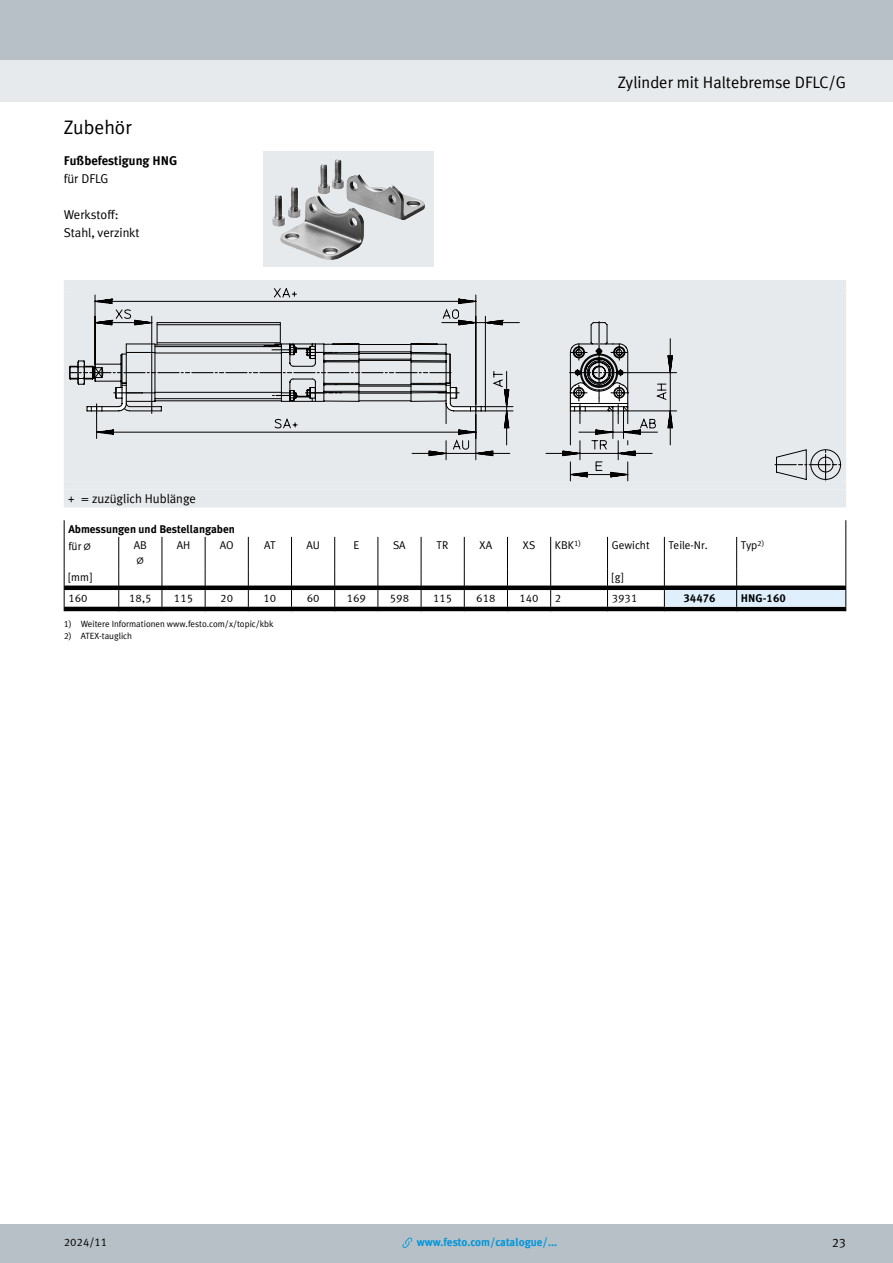
<style>
.page{position:relative;width:893px;height:1263px;background:#fff}
.page>*{position:absolute;margin:0;border:0;box-sizing:border-box;transform-origin:0 0}
.t1{font:19.5px "Festo";color:#000}
.t2{font:16.5px "Festo";color:#000}
.t3{font:12.75px/18px "Festo";color:#000}
.t4{font:700 12.75px "Festo";color:#000}
.t5{font:11.25px "Festo";color:#000}
.t6{font:700 11.25px/17px "Festo";color:#000}
.t7{font:700 11.25px "Festo";letter-spacing:-.005em;color:#0095db}
.t8{font:11.25px "Meto Pict 182";color:#000}
.t9{font:9px "Festo";color:#000}
.s1{font-weight:400}
.s2{font-family:"Meto Pict 182";font-weight:400}
</style>
<div class="page">
<div style="left:0;top:1225px;width:893px;height:38px;background:#b6c0c6"></div>
<svg style="left:402px;top:1237px;width:10px;height:11px"></svg>
<div style="left:0;top:60px;width:893px;height:42px;background:#e7eaec"></div>
<div style="left:0;top:0;width:893px;height:60px;background:#b6c0c6"></div>
<svg style="left:264px;top:151px;width:170px;height:116px;fill:#e7eaec"></svg>
<img style="left:318px;top:159px;width:107px;height:62px">
<div style="left:64px;top:280px;width:782px;height:8px;background:#e7eaec"></div>
<div style="left:64px;top:288px;width:782px;height:219px;background:#e7eaec"></div>
<div style="left:92px;top:294px;width:749px;height:186px;background:#e7eaec"></div>
<svg style="left:91px;top:355px;width:582px;height:126px"></svg>
<svg style="left:69px;top:322px;width:27px;height:92px"></svg>
<svg style="left:96px;top:288px;width:571px;height:183px"></svg>
<svg style="left:845px;top:520px;width:1px;height:17px"></svg>
<svg style="left:64px;top:520px;width:1px;height:17px"></svg>
<hr style="left:64px;top:537px;width:1px;height:32px;background:#000">
<hr style="left:118px;top:537px;width:1px;height:32px;background:#000">
<hr style="left:162px;top:537px;width:1px;height:32px;background:#000">
<hr style="left:205px;top:537px;width:1px;height:32px;background:#000">
<hr style="left:248px;top:537px;width:1px;height:32px;background:#000">
<hr style="left:291px;top:537px;width:1px;height:32px;background:#000">
<hr style="left:334px;top:537px;width:1px;height:32px;background:#000">
<hr style="left:378px;top:537px;width:1px;height:32px;background:#000">
<hr style="left:421px;top:537px;width:1px;height:32px;background:#000">
<hr style="left:464px;top:537px;width:1px;height:32px;background:#000">
<hr style="left:507px;top:537px;width:1px;height:32px;background:#000">
<hr style="left:550px;top:537px;width:1px;height:32px;background:#000">
<hr style="left:607px;top:537px;width:1px;height:32px;background:#000">
<hr style="left:664px;top:537px;width:1px;height:32px;background:#000">
<hr style="left:845px;top:537px;width:1px;height:32px;background:#000">
<hr style="left:736px;top:537px;width:1px;height:32px;background:#000">
<svg style="left:64px;top:569px;width:782px;height:42px"></svg>
<h1 class="t1" style="left:64px;top:113px;width:70px">Zubehör</h1>
<p class="t4" style="left:64px;top:151px;width:115px">Fußbefestigung HNG</p>
<p class="t3" style="left:64px;top:169px;width:46px">für DFLG</p>
<p class="t3" style="left:64px;top:205px;width:77px">Werkstoff:<br>Stahl, verzinkt</p>
<h2 class="t2" style="left:618px;top:70px;width:230px">Zylinder mit Haltebremse DFLC/G</h2>
<p class="t3" style="left:68px;top:489px;width:130px">+ = zuzüglich Hublänge</p>
<p class="t6" style="left:68px;top:519px;width:168px">Abmessungen und Bestellangaben <span class="s1">für</span> <span class="s2">@</span></p>
<p class="t5" style="left:177px;top:537px;width:15px">AH</p>
<p class="t5" style="left:220px;top:537px;width:15px">AO</p>
<p class="t5" style="left:264px;top:537px;width:13px">AT</p>
<p class="t5" style="left:306px;top:537px;width:15px">AU</p>
<p class="t5" style="left:353px;top:537px;width:7px">E</p>
<p class="t5" style="left:393px;top:537px;width:14px">SA</p>
<p class="t5" style="left:437px;top:537px;width:14px">TR</p>
<p class="t5" style="left:480px;top:537px;width:14px">XA</p>
<p class="t5" style="left:523px;top:537px;width:14px">XS</p>
<p class="t5" style="left:555px;top:537px;width:28px">KBK<sup>1)</sup></p>
<p class="t5" style="left:612px;top:537px;width:39px">Gewicht</p>
<p class="t5" style="left:669px;top:537px;width:41px">Teile-Nr.</p>
<p class="t5" style="left:741px;top:537px;width:25px">Typ<sup>2)</sup></p>
<p class="t5" style="left:134px;top:537px;width:15px">AB</p>
<p class="t8" style="left:137px;top:553px;width:8px">@</p>
<p class="t5" style="left:68px;top:569px;width:25px">[mm]</p>
<p class="t5" style="left:612px;top:569px;width:13px">[g]</p>
<p class="t5" style="left:68px;top:590px;width:21px">160</p>
<p class="t5" style="left:129px;top:590px;width:24px">18,5</p>
<p class="t5" style="left:174px;top:590px;width:21px">115</p>
<p class="t5" style="left:220px;top:590px;width:14px">20</p>
<p class="t5" style="left:263px;top:590px;width:14px">10</p>
<p class="t5" style="left:307px;top:590px;width:14px">60</p>
<p class="t5" style="left:347px;top:590px;width:21px">169</p>
<p class="t5" style="left:390px;top:590px;width:21px">598</p>
<p class="t5" style="left:433px;top:590px;width:21px">115</p>
<p class="t5" style="left:476px;top:590px;width:21px">618</p>
<p class="t5" style="left:519px;top:590px;width:21px">140</p>
<p class="t5" style="left:555px;top:590px;width:8px">2</p>
<p class="t5" style="left:612px;top:590px;width:27px">3931</p>
<p class="t6" style="left:683px;top:589px;width:34px">34476</p>
<p class="t6" style="left:741px;top:589px;width:46px">HNG-160</p>
<p class="t9" style="left:64px;top:617px;width:211px">1) Weitere Informationen www.festo.com/x/topic/kbk</p>
<p class="t9" style="left:64px;top:629px;width:70px">2) ATEX-tauglich</p>
<p class="t5" style="left:64px;top:1234px;width:45px">2024/11</p>
<p class="t7" style="left:417px;top:1233px;width:142px">www.festo.com/catalogue/...</p>
<p class="t3" style="left:832px;top:1233px;width:16px">23</p>
</div>
